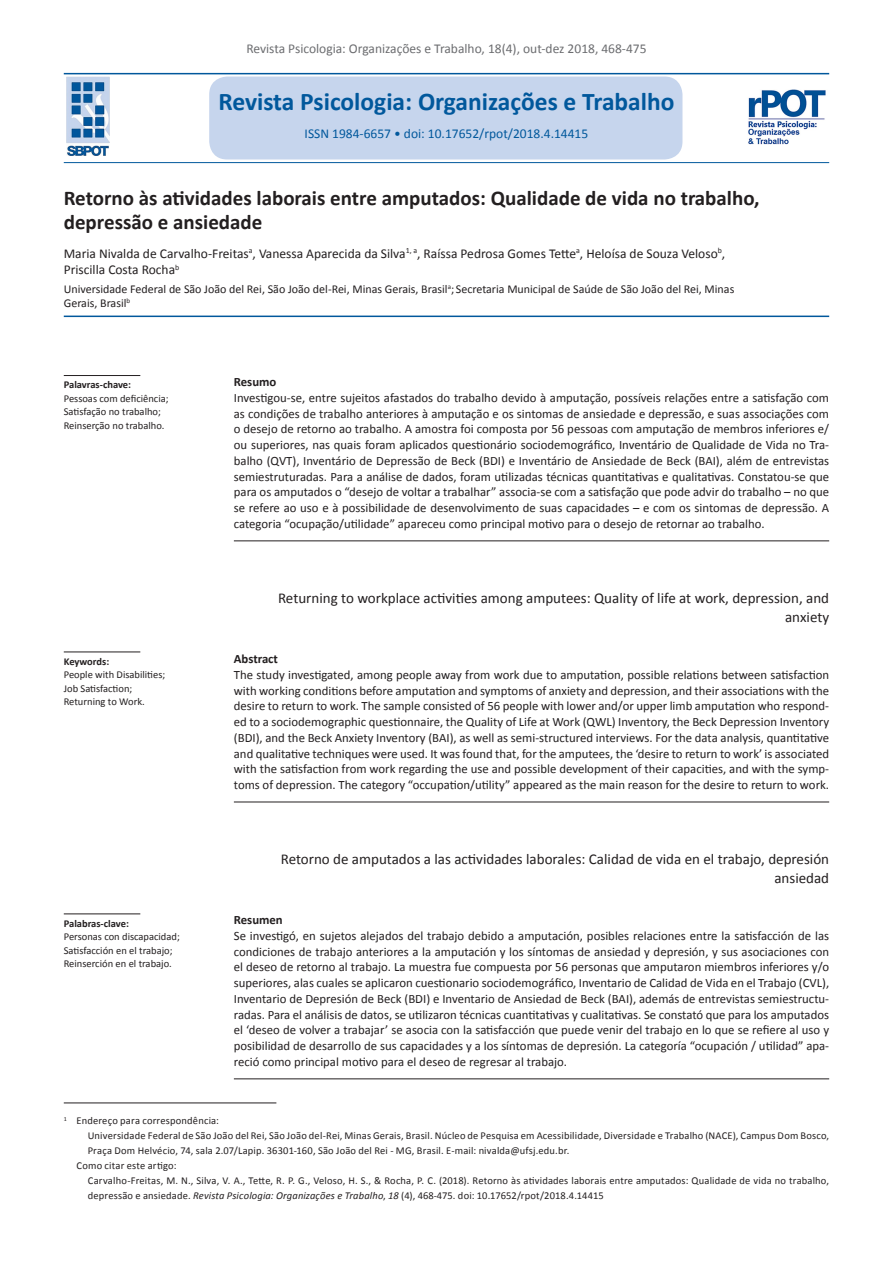
<style>
.page{position:relative;width:893px;height:1263px;background:#fff}
.page>*{position:absolute;margin:0;border:0;box-sizing:border-box;transform-origin:0 0}
.t1{font:700 25.5px "Calibri";color:#01589c}
.Título_artigo__Port{font:700 21px/24px "Calibri";color:#231f20}
.Título_artigo__Ing{font:15px/19.5px "Calibri";color:#231f20;text-align:right}
.Autores{font:13.5px/16.2px "Calibri";color:#231f20}
.t2{font:13.5px "Calibri";color:#6c6d70}
.t3{font:13.5px "Calibri";color:#01589c}
.Resumo__Corpo{font:12.75px/15.8px "Calibri";color:#231f20;text-align:justify}
.Resumo__Título{font:700 12.75px "Calibri";color:#231f20}
.origem{font:12px/14.4px "Calibri";color:#231f20}
.nota{font:10.5px/15px "Calibri";letter-spacing:.015em;color:#231f20}
.Resumo__Título_p-ch{font:10.5px/13.5px "Calibri";color:#231f20}
.s1{font-weight:700}
.s2{font-style:italic}
</style>
<div class="page">
<hr style="left:64px;top:316px;width:765px;height:1px;background:#01589c">
<hr style="left:234px;top:541px;width:595px;height:1px;background:#231f20">
<hr style="left:234px;top:802px;width:595px;height:1px;background:#231f20">
<hr style="left:234px;top:1078px;width:595px;height:1px;background:#231f20">
<hr style="left:64px;top:1103px;width:212px;height:1px;background:#231f20">
<hr style="left:64px;top:375px;width:76px;height:1px;background:#231f20">
<hr style="left:64px;top:652px;width:76px;height:1px;background:#231f20">
<hr style="left:64px;top:914px;width:76px;height:1px;background:#231f20">
<div style="left:209px;top:77px;width:473px;height:82px;background:#c6d5ed;border-radius:18px"></div>
<hr style="left:64px;top:73px;width:765px;height:1px;background:#01589c">
<hr style="left:64px;top:162px;width:765px;height:1px;background:#01589c">
<img style="left:748px;top:90px;width:78px;height:55px">
<img style="left:66px;top:76px;width:43px;height:80px">
<p class="t2" style="left:246px;top:40px;width:402px">Revista Psicologia: Organizações e Trabalho, 18(4), out-dez 2018, 468-475</p>
<p class="t1" style="left:218px;top:85px;width:458px">Revista Psicologia: Organizações e Trabalho</p>
<p class="t3" style="left:305px;top:125px;width:285px">ISSN 1984-6657 • doi: 10.17652/rpot/2018.4.14415</p>
<p class="Título_artigo__Port" style="left:64px;top:186px;width:697px">Retorno às atividades laborais entre amputados: Qualidade de vida no trabalho, depressão e ansiedade</p>
<p class="Autores" style="left:64px;top:245px;width:663px">Maria Nivalda de Carvalho-Freitas<sup>a</sup>, Vanessa Aparecida da Silva<sup>1,</sup> <sup>a</sup>, Raíssa Pedrosa Gomes Tette<sup>a</sup>, Heloísa de Souza Veloso<sup>b</sup>,<br>Priscilla Costa Rocha<sup>b</sup></p>
<p class="origem" style="left:64px;top:281px;width:672px">Universidade Federal de São João del Rei, São João del-Rei, Minas Gerais, Brasil<sup>a</sup>; Secretaria Municipal de Saúde de São João del Rei, Minas<br>Gerais, Brasil<sup>b</sup></p>
<p class="Resumo__Título_p-ch" style="left:64px;top:378px;width:106px"><span class="s1">Palavras-chave:<br></span>Pessoas com deficiência;<br>Satisfação no trabalho;<br>Reinserção no trabalho.</p>
<p class="Resumo__Título_p-ch" style="left:64px;top:655px;width:103px"><span class="s1">Keywords:<br></span>People with Disabilities;<br>Job Satisfaction;<br>Returning to Work.</p>
<p class="Resumo__Título_p-ch" style="left:64px;top:917px;width:118px"><span class="s1">Palabras-clave:<br></span>Personas con discapacidad;<br>Satisfacción en el trabajo;<br>Reinserción en el trabajo.</p>
<p class="Resumo__Título" style="left:234px;top:374px;width:44px">Resumo</p>
<p class="Resumo__Corpo" style="left:234px;top:390px;width:597px">Investigou-se, entre sujeitos afastados do trabalho devido à amputação, possíveis relações entre a satisfação com as condições de trabalho anteriores à amputação e os sintomas de ansiedade e depressão, e suas associações com o desejo de retorno ao trabalho. A amostra foi composta por 56 pessoas com amputação de membros inferiores e/ ou superiores, nas quais foram aplicados questionário sociodemográfico, Inventário de Qualidade de Vida no Tra&shy;balho (QVT), Inventário de Depressão de Beck (BDI) e Inventário de Ansiedade de Beck (BAI), além de entrevistas semiestruturadas. Para a análise de dados, foram utilizadas técnicas quantitativas e qualitativas. Constatou-se que para os amputados o “desejo de voltar a trabalhar” associa-se com a satisfação que pode advir do trabalho – no que se refere ao uso e à possibilidade de desenvolvimento de suas capacidades – e com os sintomas de depressão. A categoria “ocupação/utilidade” apareceu como principal motivo para o desejo de retornar ao trabalho.</p>
<p class="Título_artigo__Ing" style="left:278px;top:588px;width:553px">Returning to workplace activities among amputees: Quality of life at work, depression, and anxiety</p>
<p class="Resumo__Título" style="left:234px;top:651px;width:46px">Abstract</p>
<p class="Resumo__Corpo" style="left:234px;top:667px;width:597px">The study investigated, among people away from work due to amputation, possible relations between satisfaction with working conditions before amputation and symptoms of anxiety and depression, and their associations with the desire to return to work. The sample consisted of 56 people with lower and/or upper limb amputation who respond&shy;ed to a sociodemographic questionnaire, the Quality of Life at Work (QWL) Inventory, the Beck Depression Inventory (BDI), and the Beck Anxiety Inventory (BAI), as well as semi-structured interviews. For the data analysis, quantitative and qualitative techniques were used. It was found that, for the amputees, the ‘desire to return to work’ is associated with the satisfaction from work regarding the use and possible development of their capacities, and with the symp&shy;toms of depression. The category “occupation/utility” appeared as the main reason for the desire to return to work.</p>
<p class="Título_artigo__Ing" style="left:281px;top:849px;width:550px">Retorno de amputados a las actividades laborales: Calidad de vida en el trabajo, depresión ansiedad</p>
<p class="Resumo__Título" style="left:234px;top:912px;width:50px">Resumen</p>
<p class="Resumo__Corpo" style="left:234px;top:928px;width:597px">Se investigó, en sujetos alejados del trabajo debido a amputación, posibles relaciones entre la satisfacción de las condiciones de trabajo anteriores a la amputación y los síntomas de ansiedad y depresión, y sus asociaciones con el deseo de retorno al trabajo. La muestra fue compuesta por 56 personas que amputaron miembros inferiores y/o superiores, alas cuales se aplicaron cuestionario sociodemográfico, Inventario de Calidad de Vida en el Trabajo (CVL), Inventario de Depresión de Beck (BDI) e Inventario de Ansiedad de Beck (BAI), además de entrevistas semiestructu&shy;radas. Para el análisis de datos, se utilizaron técnicas cuantitativas y cualitativas. Se constató que para los amputados el ‘deseo de volver a trabajar’ se asocia con la satisfacción que puede venir del trabajo en lo que se refiere al uso y posibilidad de desarrollo de sus capacidades y a los síntomas de depresión. La categoría “ocupación / utilidad” apa&shy;reció como principal motivo para el deseo de regresar al trabajo.</p>
<p class="nota" style="left:64px;top:1113px;width:157px"><sup>1</sup> Endereço para correspondência:</p>
<p class="nota" style="left:88px;top:1128px;width:743px">Universidade Federal de São João del Rei, São João del-Rei, Minas Gerais, Brasil. Núcleo de Pesquisa em Acessibilidade, Diversidade e Trabalho (NACE), Campus Dom Bosco,<br>Praça Dom Helvécio, 74, sala 2.07/Lapip. 36301-160, São João del Rei - MG, Brasil. E-mail: nivalda@ufsj.edu.br.</p>
<p class="nota" style="left:77px;top:1158px;width:101px">Como citar este artigo:</p>
<p class="nota" style="left:88px;top:1173px;width:743px">Carvalho-Freitas, M. N., Silva, V. A., Tette, R. P. G., Veloso, H. S., &amp; Rocha, P. C. (2018). Retorno às atividades laborais entre amputados: Qualidade de vida no trabalho, depressão e ansiedade. <span class="s2">Revista Psicologia: Organizações e Trabalho</span>, <span class="s2">18</span> (4), 468-475. doi: 10.17652/rpot/2018.4.14415</p>
</div>
